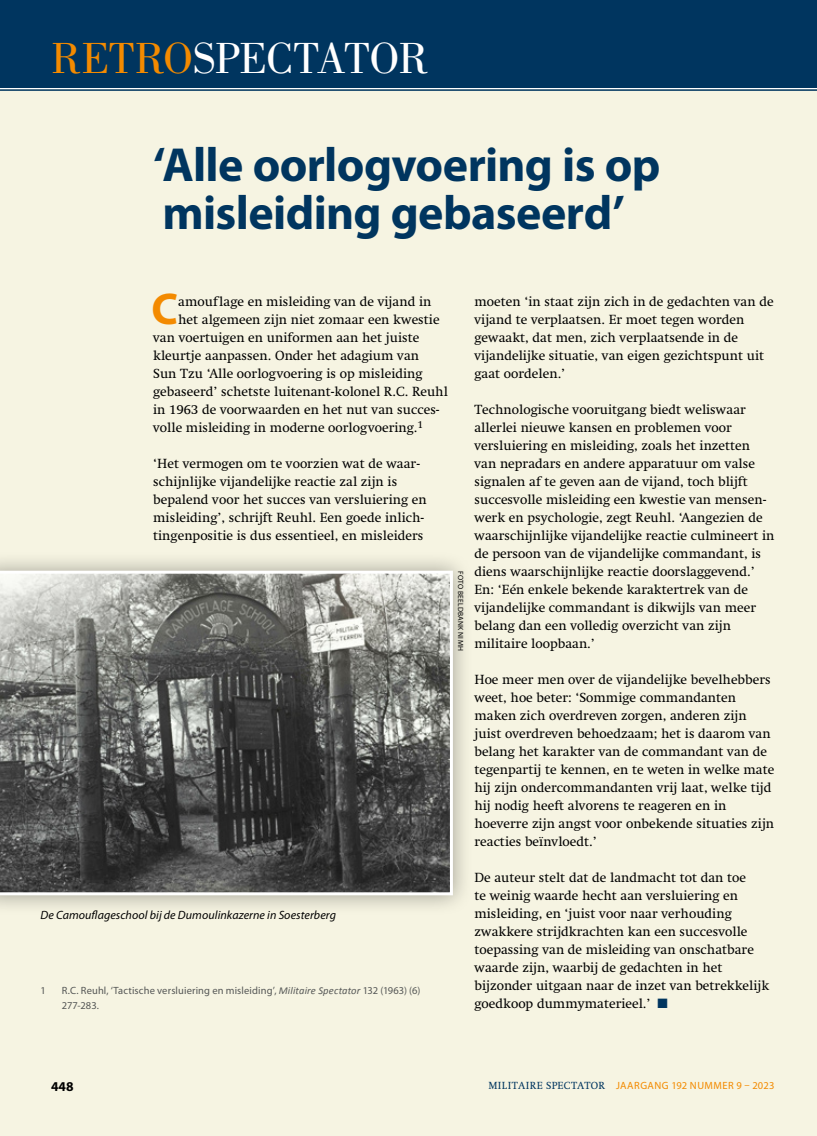
<style>
.page{position:relative;width:817px;height:1136px;background:#fff}
.page>*{position:absolute;margin:0;border:0;box-sizing:border-box;transform-origin:0 0}
.t1{font:700 48px/48px "Myriad Pro";letter-spacing:-.015em;color:#00355f}
.t2{font:45px "Bodoni Std";letter-spacing:-.01em;color:#fff}
.t3{font:700 44.7px "Myriad Pro";color:#f38a00}
.t4{font:13.5px/18px "Swift LT Std";color:#000}
.t5{font:700 13.5px "Myriad Pro";color:#000}
.t6{font:italic 12px "Myriad Pro";letter-spacing:.005em;color:#000}
.t7{font:10.5px/15px "Myriad Pro";letter-spacing:.01em;color:#555756}
.t8{font:10.5px "Myriad Pro";letter-spacing:.045em;color:#f38a00}
.t9{font:7.5px "Myriad Pro";letter-spacing:.035em;color:#000}
.s1{color:#f38a00}
.s2{font-family:"Calibri";font-style:italic}
.s3{color:#00355f}
.s4{font-family:"Swift LT Std";color:#00355f}
</style>
<div class="page">
<div style="left:0;top:89px;width:816px;height:1046px;background:#f6f4e2"></div>
<hr style="left:0;top:89px;width:816px;height:2px;background:#00355f">
<div style="left:0;top:0;width:816px;height:87px;background:#00355f"></div>
<div style="left:0;top:550px;width:473px;height:365px;background:#000;opacity:.35"></div>
<svg style="left:0;top:570px;width:453px;height:325px"></svg>
<h2 class="t2" style="left:51px;top:33px;width:379px"><span class="s1">RETRO</span>SPECTATOR</h2>
<h1 class="t1" style="left:153px;top:139px;width:508px">‘Alle oorlogvoering is op misleiding gebaseerd’</h1>
<h3 class="t3" style="left:152px;top:280px;width:28px">C</h3>
<p class="t4" style="left:178px;top:293px;width:255px">amouflage en misleiding van de vijand in</p>
<p class="t4" style="left:178px;top:311px;width:263px">het algemeen zijn niet zomaar een kwestie</p>
<p class="t4" style="left:153px;top:329px;width:268px">van voertuigen en uniformen aan het juiste</p>
<p class="t4" style="left:153px;top:347px;width:267px">kleurtje aanpassen. Onder het adagium van</p>
<p class="t4" style="left:153px;top:365px;width:271px">Sun Tzu ‘Alle oorlogvoering is op misleiding</p>
<p class="t4" style="left:153px;top:383px;width:296px">gebaseerd’ schetste luitenant-kolonel R.C. Reuhl</p>
<p class="t4" style="left:153px;top:401px;width:287px">in 1963 de voorwaarden en het nut van succes-</p>
<p class="t4" style="left:153px;top:419px;width:271px">volle misleiding in moderne oorlogvoering.<sup>1</sup></p>
<p class="t4" style="left:153px;top:455px;width:275px">‘Het vermogen om te voorzien wat de waar&shy;schijnlijke vijandelijke reactie zal zijn is bepalend voor het succes van versluiering en misleiding’, schrijft Reuhl. Een goede inlich&shy;tingenpositie is dus essentieel, en misleiders</p>
<p class="t6" style="left:40px;top:907px;width:297px">De Camouflageschool bij de Dumoulinkazerne in Soesterberg</p>
<p class="t7" style="left:40px;top:982px;width:7px">1</p>
<p class="t7" style="left:62px;top:982px;width:360px">R.C. Reuhl, ‘Tactische versluiering en misleiding’, <span class="s2">Militaire Spectator</span> 132 (1963) (6)<br>277-283.</p>
<p class="t9" style="left:465px;top:570px;width:81px;rotate:90deg">FOTO BEELDBANK NIMH</p>
<p class="t4" style="left:474px;top:293px;width:300px">moeten ‘in staat zijn zich in de gedachten van de vijand te verplaatsen. Er moet tegen worden gewaakt, dat men, zich verplaatsende in de vijandelijke situatie, van eigen gezichtspunt uit gaat oordelen.’</p>
<p class="t4" style="left:474px;top:401px;width:301px">Technologische vooruitgang biedt weliswaar allerlei nieuwe kansen en problemen voor versluiering en misleiding, zoals het inzetten van nepradars en andere apparatuur om valse signalen af te geven aan de vijand, toch blijft succesvolle misleiding een kwestie van mensen&shy;werk en psychologie, zegt Reuhl. ‘Aangezien de waarschijnlijke vijandelijke reactie culmineert in de persoon van de vijandelijke commandant, is diens waarschijnlijke reactie doorslaggevend.’ En: ‘Eén enkele bekende karaktertrek van de vijandelijke commandant is dikwijls van meer belang dan een volledig overzicht van zijn militaire loopbaan.’</p>
<p class="t4" style="left:474px;top:671px;width:301px">Hoe meer men over de vijandelijke bevelhebbers weet, hoe beter: ‘Sommige commandanten maken zich overdreven zorgen, anderen zijn juist overdreven behoedzaam; het is daarom van belang het karakter van de commandant van de tegenpartij te kennen, en te weten in welke mate hij zijn ondercommandanten vrij laat, welke tijd hij nodig heeft alvorens te reageren en in hoeverre zijn angst voor onbekende situaties zijn reacties beïnvloedt.’</p>
<p class="t4" style="left:474px;top:869px;width:296px">De auteur stelt dat de landmacht tot dan toe<br>te weinig waarde hecht aan versluiering en misleiding, en ‘juist voor naar verhouding zwakkere strijdkrachten kan een succesvolle toepassing van de misleiding van onschatbare waarde zijn, waarbij de gedachten in het bijzonder uitgaan naar de inzet van betrekkelijk goedkoop dummymaterieel.’ <span class="s3">■</span></p>
<p class="t5" style="left:51px;top:1077px;width:24px">448</p>
<p class="t8" style="left:488px;top:1078px;width:287px"><span class="s4">MILITAIRE SPECTATOR</span> JAARGANG 192 NUMMER 9 – 2023</p>
</div>
